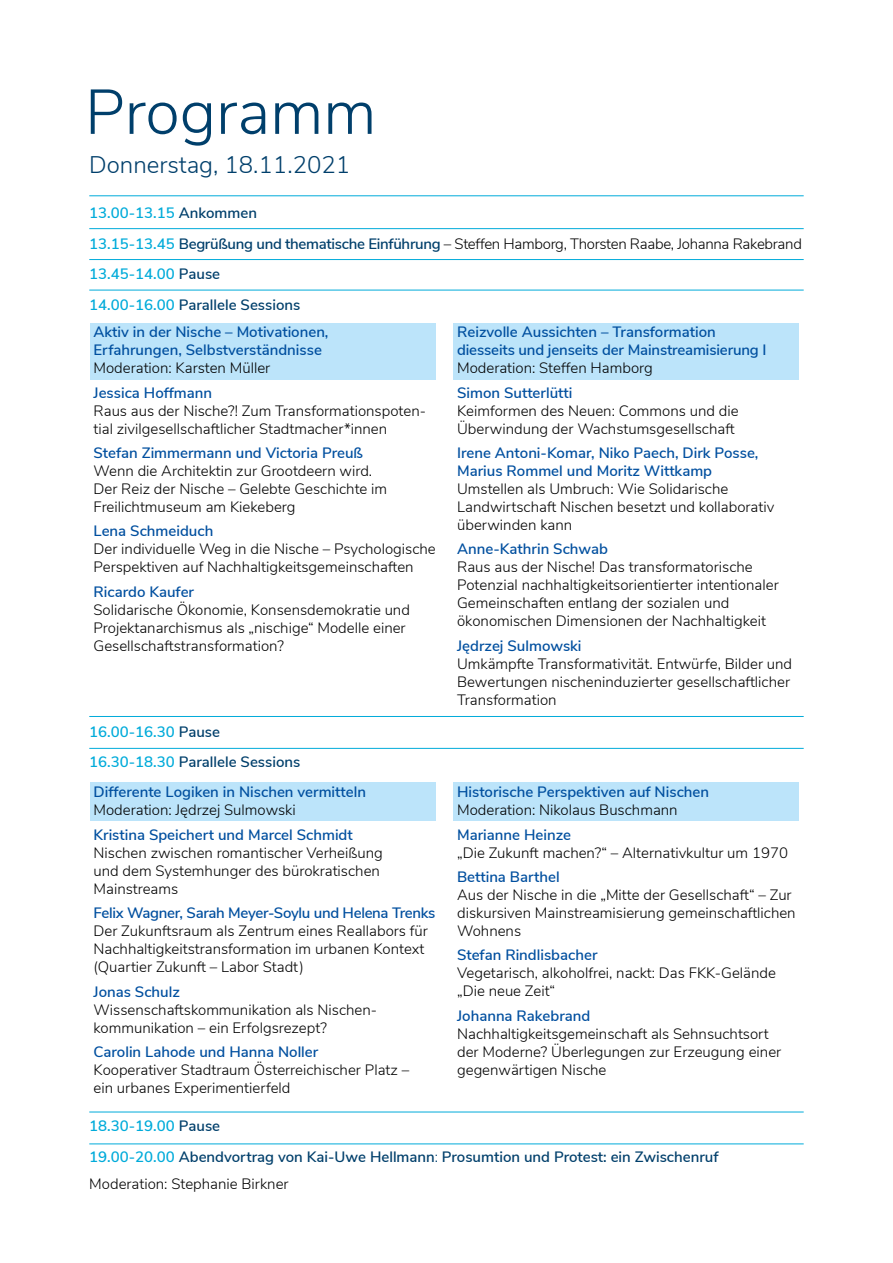
<style>
.page{position:relative;width:893px;height:1263px;background:#fff}
.page>*{position:absolute;margin:0;border:0;box-sizing:border-box;transform-origin:0 0}
.t1{font:300 63px "Nunito Sans";color:#003f6b}
.t2{font:300 24px "Nunito Sans";color:#003f6b}
.t3{font:300 15px/18px "Nunito Sans";color:#000}
.t4{font:600 15px/18px "Nunito Sans";color:#004f9f}
.t5{font:600 15px/30.8px "Nunito Sans";color:#003f6b}
.t6{font:600 15px/30.8px "Nunito Sans";color:#00abda}
.t7{font:600 15px "Nunito Sans";letter-spacing:-.02em;color:#004f9f}
.s1{color:#00abda}
.s2{font-weight:300;color:#000}
.s3{color:#003f6b}
.s4{font-weight:300}
</style>
<div class="page">
<div style="left:90px;top:323px;width:345px;height:56px;background:#bce4fa"></div>
<div style="left:90px;top:782px;width:345px;height:38px;background:#bce4fa"></div>
<div style="left:454px;top:323px;width:345px;height:56px;background:#bce4fa"></div>
<div style="left:454px;top:782px;width:345px;height:38px;background:#bce4fa"></div>
<hr style="left:89px;top:259px;width:715px;height:1px;background:#00abda">
<hr style="left:89px;top:196px;width:715px;height:1px;background:#00abda">
<hr style="left:89px;top:290px;width:715px;height:1px;background:#00abda">
<hr style="left:89px;top:228px;width:715px;height:1px;background:#00abda">
<hr style="left:89px;top:716px;width:715px;height:1px;background:#00abda">
<hr style="left:89px;top:1112px;width:715px;height:1px;background:#00abda">
<hr style="left:89px;top:748px;width:715px;height:1px;background:#00abda">
<hr style="left:89px;top:1144px;width:715px;height:1px;background:#00abda">
<h1 class="t1" style="left:85px;top:66px;width:293px">Programm</h1>
<h2 class="t2" style="left:89px;top:147px;width:262px">Donnerstag, 18.11.2021</h2>
<p class="t5" style="left:89px;top:196px;width:714px"><span class="s1">13.00-13.15</span> Ankommen<br><span class="s1">13.15-13.45</span> Begrüßung und thematische Einführung <span class="s2">– Steffen Hamborg, Thorsten Raabe, Johanna Rakebrand </span><span class="s1">13.45-14.00</span> Pause<br><span class="s1">14.00-16.00</span> Parallele Sessions</p>
<p class="t4" style="left:94px;top:322px;width:236px">Aktiv in der Nische – Motivationen,<br>Erfahrungen, Selbstverständnisse</p>
<p class="t3" style="left:94px;top:358px;width:178px">Moderation: Karsten Müller</p>
<p class="t4" style="left:94px;top:383px;width:120px">Jessica Hoffmann</p>
<p class="t3" style="left:94px;top:401px;width:334px">Raus aus der Nische?! Zum Transformationspoten&shy;tial zivilgesellschaftlicher Stadtmacher*innen</p>
<p class="t4" style="left:94px;top:443px;width:271px">Stefan Zimmermann und Victoria Preuß</p>
<p class="t3" style="left:94px;top:461px;width:295px">Wenn die Architektin zur Grootdeern wird.<br>Der Reiz der Nische – Gelebte Geschichte im<br>Freilichtmuseum am Kiekeberg</p>
<p class="t4" style="left:94px;top:521px;width:121px">Lena Schmeiduch</p>
<p class="t3" style="left:94px;top:539px;width:344px">Der individuelle Weg in die Nische – Psychologische<br>Perspektiven auf Nachhaltigkeitsgemeinschaften</p>
<p class="t4" style="left:94px;top:582px;width:102px">Ricardo Kaufer</p>
<p class="t3" style="left:94px;top:600px;width:318px">Solidarische Ökonomie, Konsensdemokratie und<br>Projektanarchismus als „nischige“ Modelle einer<br>Gesellschaftstransformation?</p>
<p class="t6" style="left:89px;top:715px;width:213px">16.00-16.30 <span class="s3">Pause<br></span>16.30-18.30 <span class="s3">Parallele Sessions</span></p>
<p class="t4" style="left:94px;top:782px;width:274px">Differente Logiken in Nischen vermitteln</p>
<p class="t3" style="left:94px;top:800px;width:204px">Moderation: Jędrzej Sulmowski</p>
<p class="t4" style="left:94px;top:825px;width:261px">Kristina Speichert und Marcel Schmidt</p>
<p class="t3" style="left:94px;top:842px;width:291px">Nischen zwischen romantischer Verheißung und dem Systemhunger des bürokratischen<br>Mainstreams</p>
<p class="t7" style="left:94px;top:902px;width:343px">Felix Wagner, Sarah Meyer-Soylu und Helena Trenks</p>
<p class="t3" style="left:94px;top:921px;width:336px">Der Zukunftsraum als Zentrum eines Reallabors fü r<br>Nachhaltigkeitstransformation im urbanen Kontext (Quartier Zukunft – Labor Stadt)</p>
<p class="t4" style="left:94px;top:981px;width:88px">Jonas Schulz</p>
<p class="t3" style="left:94px;top:999px;width:285px">Wissenschaftskommunikation als Nischen&shy;kommunikation – ein Erfolgsrezept?</p>
<p class="t4" style="left:94px;top:1042px;width:226px">Carolin Lahode und Hanna Noller</p>
<p class="t3" style="left:94px;top:1060px;width:317px">Kooperativer Stadtraum Österreichischer Platz – ein urbanes Experimentierfeld</p>
<p class="t4" style="left:457px;top:322px;width:311px">Reizvolle Aussichten – Transformation diesseits und jenseits der Mainstreamisierung I</p>
<p class="t3" style="left:457px;top:358px;width:197px">Moderation: Steffen Hamborg</p>
<p class="t4" style="left:457px;top:383px;width:117px">Simon Sutterlütti</p>
<p class="t3" style="left:457px;top:401px;width:283px">Keimformen des Neuen: Commons und die<br>Überwindung der Wachstumsgesellschaft</p>
<p class="t4" style="left:457px;top:443px;width:303px">Irene Antoni-Komar, Niko Paech, Dirk Posse,<br>Marius Rommel und Moritz Wittkamp</p>
<p class="t3" style="left:457px;top:479px;width:319px">Umstellen als Umbruch: Wie Solidarische<br>Landwirtschaft Nischen besetzt und kollaborativ überwinden kann</p>
<p class="t4" style="left:457px;top:539px;width:152px">Anne-Kathrin Schwab</p>
<p class="t3" style="left:457px;top:557px;width:323px">Raus aus der Nische! Das transformatorische Potenzial nachhaltigkeitsorientierter intentionaler Gemeinschaften entlang der sozialen und ökonomischen Dimensionen der Nachhaltigkeit</p>
<p class="t4" style="left:457px;top:636px;width:126px">Jędrzej Sulmowski</p>
<p class="t3" style="left:457px;top:654px;width:337px">Umkämpfte Transformativität. Entwü rfe, Bilder und<br>Bewertungen nischeninduzierter gesellschaftlicher<br>Transformation</p>
<p class="t4" style="left:457px;top:782px;width:253px">Historische Perspektiven auf Nischen</p>
<p class="t3" style="left:457px;top:800px;width:222px">Moderation: Nikolaus Buschmann</p>
<p class="t4" style="left:457px;top:825px;width:115px">Marianne Heinze</p>
<p class="t3" style="left:457px;top:842px;width:332px">„Die Zukunft machen?“ – Alternativkultur um 1970</p>
<p class="t4" style="left:457px;top:867px;width:104px">Bettina Barthel</p>
<p class="t3" style="left:457px;top:885px;width:340px">Aus der Nische in die „Mitte der Gesellschaft“ – Zur diskursiven Mainstreamisierung gemeinschaftlichen<br>Wohnens</p>
<p class="t4" style="left:457px;top:945px;width:142px">Stefan Rindlisbacher</p>
<p class="t3" style="left:457px;top:963px;width:320px">Vegetarisch, alkoholfrei, nackt: Das FKK-Gelände „Die neue Zeit“</p>
<p class="t4" style="left:457px;top:1006px;width:135px">Johanna Rakebrand</p>
<p class="t3" style="left:457px;top:1024px;width:326px">Nachhaltigkeitsgemeinschaft als Sehnsuchtsort der Moderne? Überlegungen zur Erzeugung einer gegenwärtigen Nische</p>
<p class="t5" style="left:89px;top:1110px;width:631px"><span class="s1">18.30-19.00</span> Pause<br><span class="s1">19.00-20.00</span> Abendvortrag von Kai-Uwe Hellmann<span class="s4">:</span> Prosumtion und Protest: ein Zwischenruf</p>
<p class="t3" style="left:89px;top:1173px;width:201px">Moderation: Stephanie Birkner</p>
</div>
